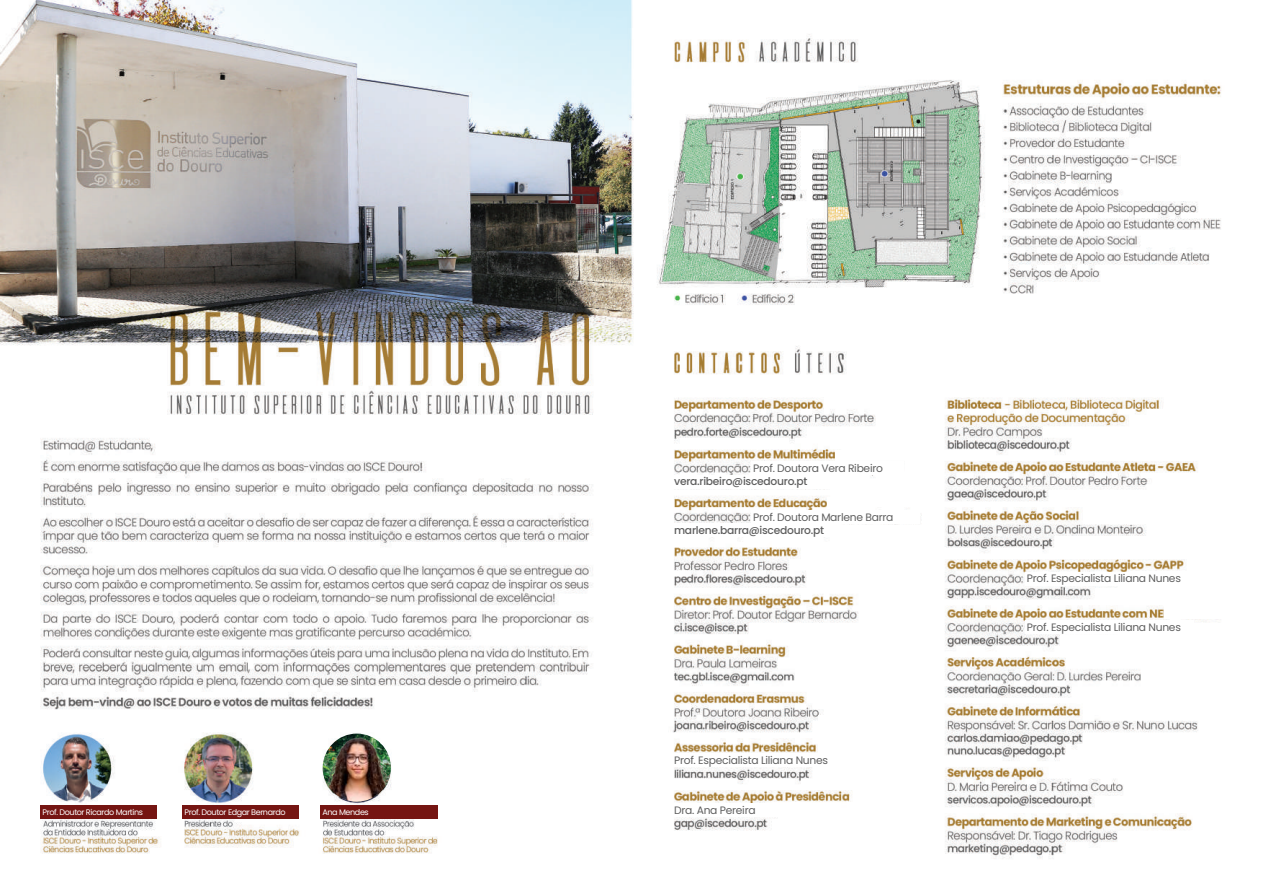
<style>
.page{position:relative;width:1263px;height:893px;background:#fff}
.page>*{position:absolute;margin:0;border:0;box-sizing:border-box;transform-origin:0 0}
.t1{font:10.8px "Poppins";letter-spacing:-.025em;color:#5e5e5e}
.t2{font:500 10.8px "Poppins";letter-spacing:-.025em;color:#5e5e5e}
.t3{font:8.1px "Poppins";letter-spacing:-.05em;color:#fff}
</style>
<div class="page">
<img style="left:0;top:0;width:1221px;height:859px">
<div style="left:320px;top:805px;width:118px;height:13px;background:#751512"></div>
<div style="left:40px;top:805px;width:117px;height:13px;background:#751512"></div>
<svg style="left:236px;top:818px;width:6px;height:4px"></svg>
<div style="left:182px;top:805px;width:117px;height:13px;background:#751512"></div>
<img style="left:323px;top:734px;width:68px;height:68px;border-radius:34px">
<div style="left:751px;top:462px;width:152px;height:13px;background:#fff"></div>
<div style="left:751px;top:511px;width:169px;height:13px;background:#fff"></div>
<div style="left:672px;top:475px;width:169px;height:13px;background:#fff"></div>
<div style="left:672px;top:524px;width:169px;height:13px;background:#fff"></div>
<div style="left:672px;top:804px;width:169px;height:13px;background:#fff"></div>
<div style="left:672px;top:753px;width:169px;height:14px;background:#fff"></div>
<div style="left:1025px;top:621px;width:168px;height:13px;background:#fff"></div>
<div style="left:1025px;top:572px;width:168px;height:13px;background:#fff"></div>
<div style="left:1164px;top:605px;width:63px;height:13px;background:#fff"></div>
<div style="left:835px;top:450px;width:11px;height:11px;background:#fff"></div>
<div style="left:827px;top:497px;width:10px;height:12px;background:#fff"></div>
<p class="t3" style="left:43px;top:807px;width:102px">Prof. Doutor Ricardo Martins</p>
<p class="t3" style="left:185px;top:807px;width:102px">Prof. Doutor Edgar Bernardo</p>
<p class="t3" style="left:322px;top:807px;width:48px">Ana Mendes</p>
<p class="t1" style="left:753px;top:462px;width:131px">Prof. Doutora Vera Ribeiro</p>
<p class="t2" style="left:674px;top:475px;width:135px">vera.ribeiro@iscedouro.pt</p>
<p class="t2" style="left:674px;top:524px;width:152px">marlene.barra@iscedouro.pt</p>
<p class="t1" style="left:753px;top:511px;width:142px">Prof. Doutora Marlene Barra</p>
<p class="t1" style="left:674px;top:754px;width:156px">Prof. Especialista Liliana Nunes</p>
<p class="t1" style="left:674px;top:804px;width:83px">Dra. Ana Pereira</p>
<p class="t1" style="left:1027px;top:572px;width:156px">Prof. Especialista Liliana Nunes</p>
<p class="t1" style="left:1027px;top:621px;width:156px">Prof. Especialista Liliana Nunes</p>
</div>
